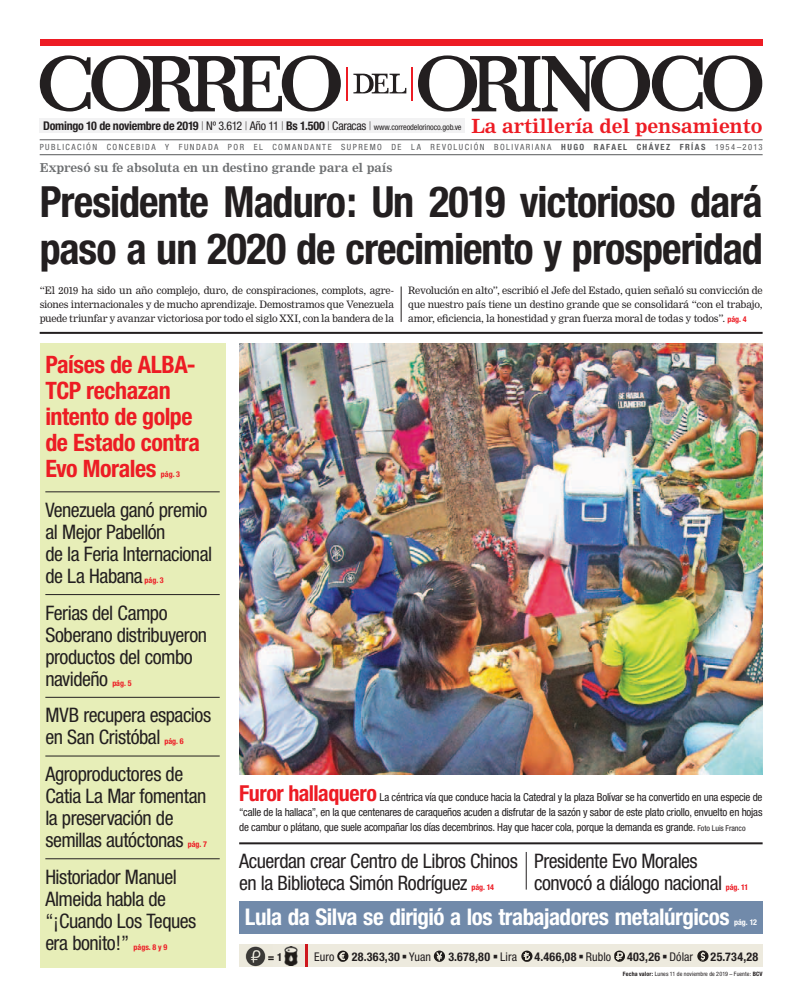
<style>
.page{position:relative;width:808px;height:1007px;background:#fff}
.page>*{position:absolute;margin:0;border:0;box-sizing:border-box;transform-origin:0 0}
.t1{font:700 condensed 43px/47px "Helvetica Neue";letter-spacing:-.025em;color:#231f20}
.t2{font:700 condensed 24px/26px "Helvetica Neue";letter-spacing:-.02em;color:#ed1c24}
.t3{font:700 condensed 23px "Helvetica Neue";letter-spacing:-.02em;color:#fff}
.t4{font:condensed 20px/22px "Helvetica Neue";letter-spacing:-.025em;color:#231f20}
.t5{font:700 19.1px "Nimrod MT Std";letter-spacing:-.005em;color:#ed1c24}
.t6{font:700 condensed 12px "Helvetica Neue";letter-spacing:-.015em;color:#231f20}
.t7{font:700 12px "Nimrod MT Std";letter-spacing:-.005em;color:#6d6f71}
.t8{font:condensed 12px "Helvetica Neue";color:#231f20}
.t9{font:condensed 11px/15px "Helvetica Neue";letter-spacing:-.02em;color:#231f20;text-align:justify}
.t10{font:700 condensed 11px "Helvetica Neue";color:#231f20}
.t11{font:10px/13.8px "Nimrod MT Std";letter-spacing:-.015em;color:#231f20;text-align:justify}
.t12{font:condensed 8.5px "Helvetica Neue";letter-spacing:.17em;color:#58595b}
.t13{font:700 condensed 8px "Helvetica Neue";letter-spacing:-.005em;color:#ed1c24}
.t14{font:700 condensed 8px "Helvetica Neue";color:#fff}
.t15{font:condensed 6px "Helvetica Neue";letter-spacing:.015em;color:#231f20}
.s1{font-weight:100}
.s2{font-weight:400}
.s3{font-weight:400;font-size:8.2px}
.s4{font-weight:700}
.s5{font-family:"Helvetica Neue";font-weight:700;font-stretch:condensed;font-size:8px;color:#ed1c24}
.s6{font-weight:700;font-size:22px;color:#ed1c24}
.s7{font-size:8px}
</style>
<div class="page">
<div style="left:40px;top:119px;width:425px;height:14px;background:#f2f2f3"></div>
<div style="left:40px;top:40px;width:722px;height:6px;background:#ed1c24"></div>
<svg style="left:418px;top:55px;width:344px;height:57px"></svg>
<svg style="left:40px;top:55px;width:301px;height:57px"></svg>
<svg style="left:353px;top:73px;width:53px;height:21px"></svg>
<hr style="left:347px;top:67px;width:1px;height:34px;background:#ed1c24">
<hr style="left:411px;top:67px;width:2px;height:34px;background:#ed1c24">
<hr style="left:40px;top:154px;width:723px;height:1px;background:#58595b">
<hr style="left:40px;top:139px;width:723px;height:1px;background:#58595b">
<hr style="left:401px;top:286px;width:1px;height:36px;background:#231f20">
<div style="left:40px;top:343px;width:185px;height:624px;background:#e7eeb8"></div>
<hr style="left:45px;top:491px;width:175px;height:1px;background:#231f20">
<hr style="left:45px;top:594px;width:175px;height:1px;background:#231f20">
<hr style="left:45px;top:697px;width:175px;height:1px;background:#231f20">
<hr style="left:45px;top:755px;width:175px;height:1px;background:#231f20">
<hr style="left:45px;top:858px;width:175px;height:1px;background:#231f20">
<hr style="left:40px;top:332px;width:723px;height:2px;background:#231f20">
<img style="left:239px;top:343px;width:524px;height:431px">
<hr style="left:239px;top:842px;width:524px;height:2px;background:#231f20">
<hr style="left:526px;top:851px;width:1px;height:38px;background:#231f20">
<div style="left:239px;top:944px;width:524px;height:23px;background:#edeade"></div>
<hr style="left:305px;top:944px;width:2px;height:23px;background:#ce171e">
<img style="left:245px;top:946px;width:21px;height:20px">
<svg style="left:337px;top:950px;width:11px;height:11px"></svg>
<svg style="left:434px;top:950px;width:11px;height:11px"></svg>
<svg style="left:521px;top:950px;width:11px;height:11px"></svg>
<svg style="left:614px;top:950px;width:11px;height:11px"></svg>
<img style="left:284px;top:946px;width:14px;height:18px">
<svg style="left:697px;top:950px;width:11px;height:11px"></svg>
<div style="left:239px;top:900px;width:524px;height:32px;background:#718aaa"></div>
<p class="t6" style="left:43px;top:122px;width:420px">Domingo 10 de noviembre de 2019 <span class="s1">|</span> <span class="s2">Nº 3.612</span> <span class="s1">|</span> <span class="s2">Año 11</span> <span class="s1">|</span> Bs 1.500 <span class="s1">|</span> <span class="s2">Caracas</span> <span class="s1">|</span> <span class="s3">www.correodelorinoco.gob.ve</span></p>
<p class="t5" style="left:471px;top:117px;width:293px">La artillería del pensamiento</p>
<p class="t12" style="left:40px;top:144px;width:724px">PUBLICACIÓN CONCEBIDA Y FUNDADA POR EL COMANDANTE SUPREMO DE LA REVOLUCIÓN BOLIVARIANA <span class="s4">HUGO RAFAEL CHÁVEZ FRÍAS</span> 1954–2013</p>
<p class="t7" style="left:40px;top:162px;width:354px">Expresó su fe absoluta en un destino grande para el país</p>
<h1 class="t1" style="left:40px;top:183px;width:724px">Presidente Maduro: Un 2019 victorioso dará paso a un 2020 de crecimiento y prosperidad</h1>
<p class="t11" style="left:40px;top:284px;width:356px">“El 2019 ha sido un año complejo, duro, de conspiraciones, complots, agre&shy;siones internacionales y de mucho aprendizaje. Demostramos que Venezuela puede triunfar y avanzar victoriosa por todo el siglo XXI, con la bandera de la</p>
<p class="t11" style="left:408px;top:284px;width:356px">Revolución en alto”, escribió el Jefe del Estado, quien señaló su convicción de que nuestro país tiene un destino grande que se consolidará “con el trabajo, amor, eficiencia, la honestidad y gran fuerza moral de todas y todos”. <span class="s5">pág. 4</span></p>
<p class="t2" style="left:45px;top:354px;width:156px">Países de ALBA-<br>TCP rechazan intento de golpe de Estado contra<br>Evo Morales</p>
<p class="t13" style="left:161px;top:471px;width:21px">pág. 3</p>
<p class="t4" style="left:45px;top:501px;width:168px">Venezuela ganó premio al Mejor Pabellón<br>de la Feria Internacional de La Habana</p>
<p class="t13" style="left:145px;top:577px;width:21px">pág. 3</p>
<p class="t4" style="left:45px;top:603px;width:163px">Ferias del Campo<br>Soberano distribuyeron productos del combo navideño</p>
<p class="t13" style="left:112px;top:679px;width:21px">pág. 5</p>
<p class="t4" style="left:45px;top:706px;width:167px">MVB recupera espacios en San Cristóbal</p>
<p class="t13" style="left:164px;top:738px;width:21px">pág. 6</p>
<p class="t4" style="left:45px;top:765px;width:163px">Agroproductores de<br>Catia La Mar fomentan la preservación de semillas autóctonas</p>
<p class="t13" style="left:188px;top:841px;width:21px">pág. 7</p>
<p class="t4" style="left:45px;top:867px;width:152px">Historiador Manuel<br>Almeida habla de “¡Cuando Los Teques era bonito!”</p>
<p class="t13" style="left:134px;top:943px;width:35px">págs. 8 y 9</p>
<p class="t9" style="left:239px;top:790px;width:525px"><span class="s6">Furor hallaquero</span> La céntrica vía que conduce hacia la Catedral y la plaza Bolívar se ha convertido en una especie de “calle de la hallaca”, en la que centenares de caraqueños acuden a disfrutar de la sazón y sabor de este plato criollo, envuelto en hojas de cambur o plátano, que suele acompañar los días decembrinos. Hay que hacer cola, porque la demanda es grande. <span class="s7">Foto Luis Franco</span></p>
<p class="t4" style="left:239px;top:851px;width:280px">Acuerdan crear Centro de Libros Chinos en la Biblioteca Simón Rodríguez</p>
<p class="t13" style="left:471px;top:883px;width:24px">pág. 14</p>
<p class="t4" style="left:534px;top:851px;width:190px">Presidente Evo Morales convocó a diálogo nacional</p>
<p class="t13" style="left:726px;top:883px;width:24px">pág. 11</p>
<p class="t3" style="left:245px;top:908px;width:486px">Lula da Silva se dirigió a los trabajadores metalúrgicos</p>
<p class="t14" style="left:734px;top:918px;width:24px">pág. 12</p>
<p class="t10" style="left:268px;top:953px;width:16px">= 1</p>
<p class="t8" style="left:314px;top:952px;width:22px">Euro</p>
<p class="t6" style="left:352px;top:952px;width:81px">28.363,30 <span class="s2">Yuan</span></p>
<p class="t6" style="left:448px;top:952px;width:70px">3.678,80 <span class="s2">Lira</span></p>
<p class="t6" style="left:534px;top:952px;width:78px">4.466,08 <span class="s2">Rublo</span></p>
<p class="t6" style="left:627px;top:952px;width:68px">403,26 <span class="s2">Dólar</span></p>
<p class="t6" style="left:711px;top:952px;width:49px">25.734,28</p>
<p class="t15" style="left:623px;top:971px;width:141px"><span class="s4">Fecha valor:</span> Lunes 11 de noviembre de 2019 – Fuente: <span class="s4">BCV</span></p>
</div>
